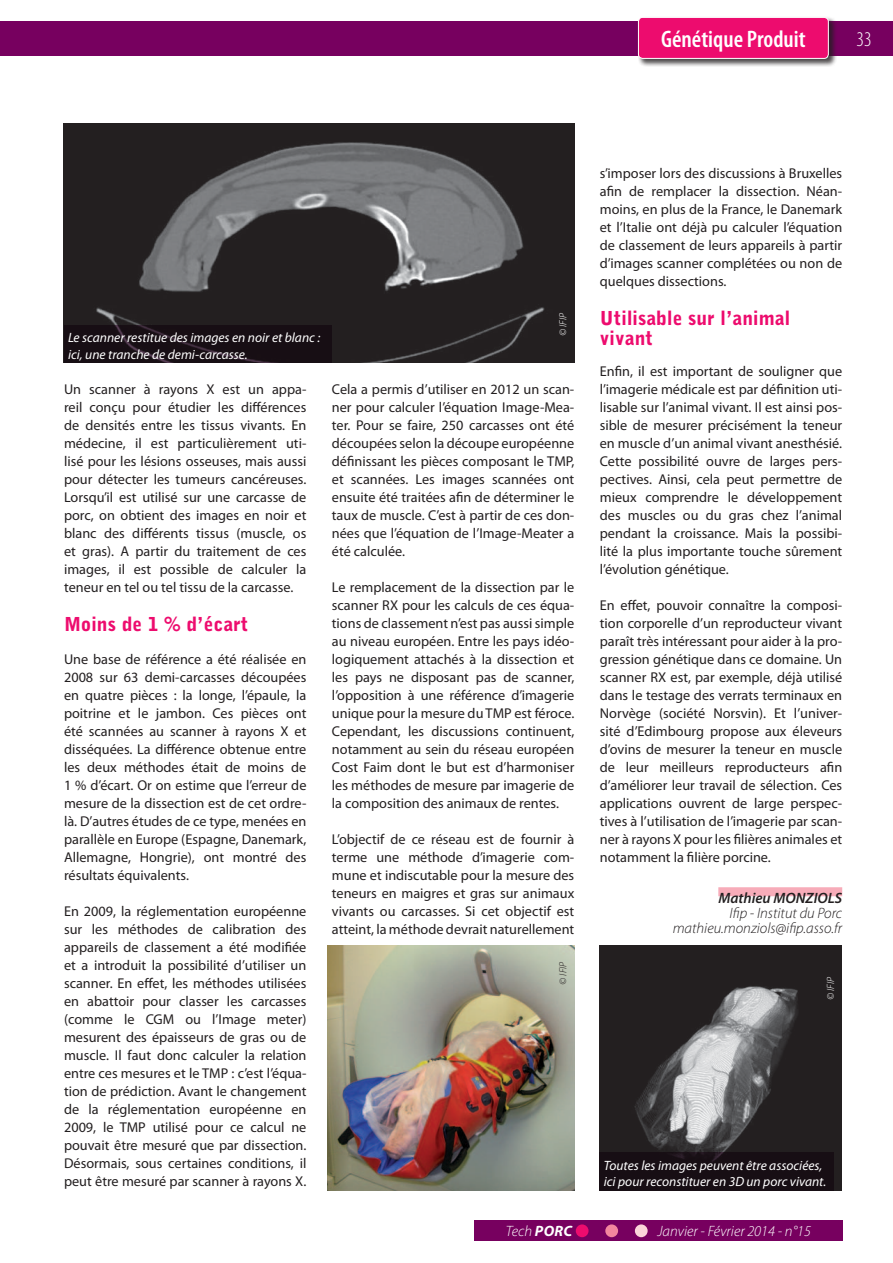
<style>
.page{position:relative;width:893px;height:1263px;background:#fff}
.page>*{position:absolute;margin:0;border:0;box-sizing:border-box;transform-origin:0 0}
.t1{font:600 condensed 24px "Myriad Pro";color:#fff}
.t2{font:300 condensed 21px "Myriad Pro";color:#fff}
.t3{font:900 19.2px/20.2px "Bell Gothic BT";letter-spacing:.01em;color:#ed0c6e}
.t4{font:italic 300 15px/15px "Myriad Pro";color:#231f20;text-align:right}
.t5{font:italic 300 15px "Myriad Pro";color:#fff}
.t6{font:italic 600 15px "Myriad Pro";color:#231f20}
.t7{font:14.25px/18px "Myriad Pro";color:#231f20;text-align:justify}
.t8{font:italic 13.5px/16.2px "Myriad Pro";color:#fff}
.t9{font:italic 300 10.5px "Myriad Pro";letter-spacing:-.005em;color:#fff}
.t10{font:italic 300 10.5px "Myriad Pro";color:#231f20}
.s1{font-weight:700}
</style>
<div class="page">
<div style="left:0;top:21px;width:893px;height:34px;background:#77005f"></div>
<div style="left:474px;top:1220px;width:368px;height:21px;background:#77005f"></div>
<div style="left:605px;top:1224px;width:13px;height:13px;background:#f3869e;border-radius:50%"></div>
<div style="left:635px;top:1224px;width:13px;height:13px;background:#fbd4d9;border-radius:50%"></div>
<div style="left:576px;top:1224px;width:12px;height:13px;background:#ed0c6e;border-radius:50%"></div>
<div style="left:638px;top:17px;width:199px;height:50px;background:#231f20;opacity:.8"></div>
<div style="left:638px;top:17px;width:190px;height:41px;background:#ed0c6e;border-radius:4px"></div>
<div style="left:638px;top:17px;width:191px;height:42px;border:1px solid #fff;border-radius:4px"></div>
<div style="left:718px;top:887px;width:124px;height:9px;background:#f7acb9"></div>
<img style="left:328px;top:945px;width:246px;height:246px">
<img style="left:600px;top:945px;width:242px;height:246px">
<img style="left:64px;top:123px;width:510px;height:240px">
<div style="left:64px;top:325px;width:268px;height:38px;background:#170e14"></div>
<div style="left:600px;top:1152px;width:234px;height:39px;background:#170e14"></div>
<h1 class="t1" style="left:661px;top:26px;width:146px">Génétique Produit</h1>
<h2 class="t2" style="left:857px;top:28px;width:17px">33</h2>
<p class="t8" style="left:68px;top:330px;width:254px">Le scanner restitue des images en noir et blanc : ici, une tranche de demi-carcasse.</p>
<p class="t7" style="left:64px;top:380px;width:244px">Un scanner à rayons X est un appa&shy;reil conçu pour étudier les différences de densités entre les tissus vivants. En médecine, il est particulièrement uti&shy;lisé pour les lésions osseuses, mais aussi pour détecter les tumeurs cancéreuses.<br>Lorsqu’il est utilisé sur une carcasse de porc, on obtient des images en noir et blanc des différents tissus (muscle, os et gras). A partir du traitement de ces images, il est possible de calculer la teneur en tel ou tel tissu de la carcasse.</p>
<h3 class="t3" style="left:64px;top:614px;width:186px">Moins de 1 % d’écart</h3>
<p class="t7" style="left:64px;top:650px;width:244px">Une base de référence a été réalisée en 2008 sur 63 demi-carcasses découpées en quatre pièces : la longe, l’épaule, la poitrine et le jambon. Ces pièces ont été scannées au scanner à rayons X et disséquées. La différence obtenue entre les deux méthodes était de moins de 1 % d’écart. Or on estime que l’erreur de mesure de la dissection est de cet ordre&shy;là. D’autres études de ce type, menées en parallèle en Europe (Espagne, Danemark, Allemagne, Hongrie), ont montré des résultats équivalents.</p>
<p class="t7" style="left:64px;top:902px;width:244px">En 2009, la réglementation européenne sur les méthodes de calibration des appareils de classement a été modifiée et a introduit la possibilité d’utiliser un scanner. En effet, les méthodes utilisées en abattoir pour classer les carcasses (comme le CGM ou l’Image meter) mesurent des épaisseurs de gras ou de muscle. Il faut donc calculer la relation entre ces mesures et le TMP : c’est l’équa&shy;tion de prédiction. Avant le changement de la réglementation européenne en 2009, le TMP utilisé pour ce calcul ne pouvait être mesuré que par dissection.<br>Désormais, sous certaines conditions, il peut être mesuré par scanner à rayons X.</p>
<p class="t9" style="left:557px;top:336px;width:25px;rotate:-90deg">© IFIP</p>
<p class="t7" style="left:332px;top:380px;width:244px">Cela a permis d’utiliser en 2012 un scan&shy;ner pour calculer l’équation Image-Mea&shy;ter. Pour se faire, 250 carcasses ont été découpées selon la découpe européenne définissant les pièces composant le TMP, et scannées. Les images scannées ont ensuite été traitées afin de déterminer le taux de muscle. C’est à partir de ces don&shy;nées que l’équation de l’Image-Meater a été calculée.</p>
<p class="t7" style="left:332px;top:578px;width:244px">Le remplacement de la dissection par le scanner RX pour les calculs de ces équa&shy;tions de classement n’est pas aussi simple au niveau européen. Entre les pays idéo&shy;logiquement attachés à la dissection et les pays ne disposant pas de scanner, l’opposition à une référence d’imagerie unique pour la mesure du TMP est féroce.<br>Cependant, les discussions continuent, notamment au sein du réseau européen Cost Faim dont le but est d’harmoniser les méthodes de mesure par imagerie de la composition des animaux de rentes.</p>
<p class="t7" style="left:332px;top:830px;width:244px">L’objectif de ce réseau est de fournir à terme une méthode d’imagerie com&shy;mune et indiscutable pour la mesure des teneurs en maigres et gras sur animaux vivants ou carcasses. Si cet objectif est atteint, la méthode devrait naturellement</p>
<p class="t10" style="left:557px;top:984px;width:25px;rotate:-90deg">© IFIP</p>
<p class="t7" style="left:600px;top:164px;width:244px">s’imposer lors des discussions à Bruxelles afin de remplacer la dissection. Néan&shy;moins, en plus de la France, le Danemark et l’Italie ont déjà pu calculer l’équation de classement de leurs appareils à partir d’images scanner complétées ou non de quelques dissections.</p>
<h3 class="t3" style="left:600px;top:308px;width:192px">Utilisable sur l’animal vivant</h3>
<p class="t7" style="left:600px;top:362px;width:244px">Enfin, il est important de souligner que l’imagerie médicale est par définition uti&shy;lisable sur l’animal vivant. Il est ainsi pos&shy;sible de mesurer précisément la teneur en muscle d’un animal vivant anesthésié.<br>Cette possibilité ouvre de larges pers&shy;pectives. Ainsi, cela peut permettre de mieux comprendre le développement des muscles ou du gras chez l’animal pendant la croissance. Mais la possibi&shy;lité la plus importante touche sûrement l’évolution génétique.</p>
<p class="t7" style="left:600px;top:596px;width:244px">En effet, pouvoir connaître la composi&shy;tion corporelle d’un reproducteur vivant paraît très intéressant pour aider à la pro&shy;gression génétique dans ce domaine. Un scanner RX est, par exemple, déjà utilisé dans le testage des verrats terminaux en Norvège (société Norsvin). Et l’univer&shy;sité d’Edimbourg propose aux éleveurs d’ovins de mesurer la teneur en muscle de leur meilleurs reproducteurs afin d’améliorer leur travail de sélection. Ces applications ouvrent de large perspec&shy;tives à l’utilisation de l’imagerie par scan&shy;ner à rayons X pour les filières animales et notamment la filière porcine.</p>
<p class="t6" style="left:718px;top:888px;width:125px">Mathieu MONZIOLS</p>
<p class="t4" style="left:673px;top:905px;width:171px">Ifip - Institut du Porc mathieu.monziols@ifip.asso.fr</p>
<p class="t9" style="left:825px;top:1000px;width:25px;rotate:-90deg">© IFIP</p>
<p class="t8" style="left:604px;top:1157px;width:224px">Toutes les images peuvent être associées, ici pour reconstituer en 3D un porc vivant.</p>
<p class="t5" style="left:506px;top:1223px;width:68px">Tech <span class="s1">PORC</span></p>
<p class="t5" style="left:657px;top:1223px;width:155px">Janvier - Février 2014 - n°15</p>
</div>
